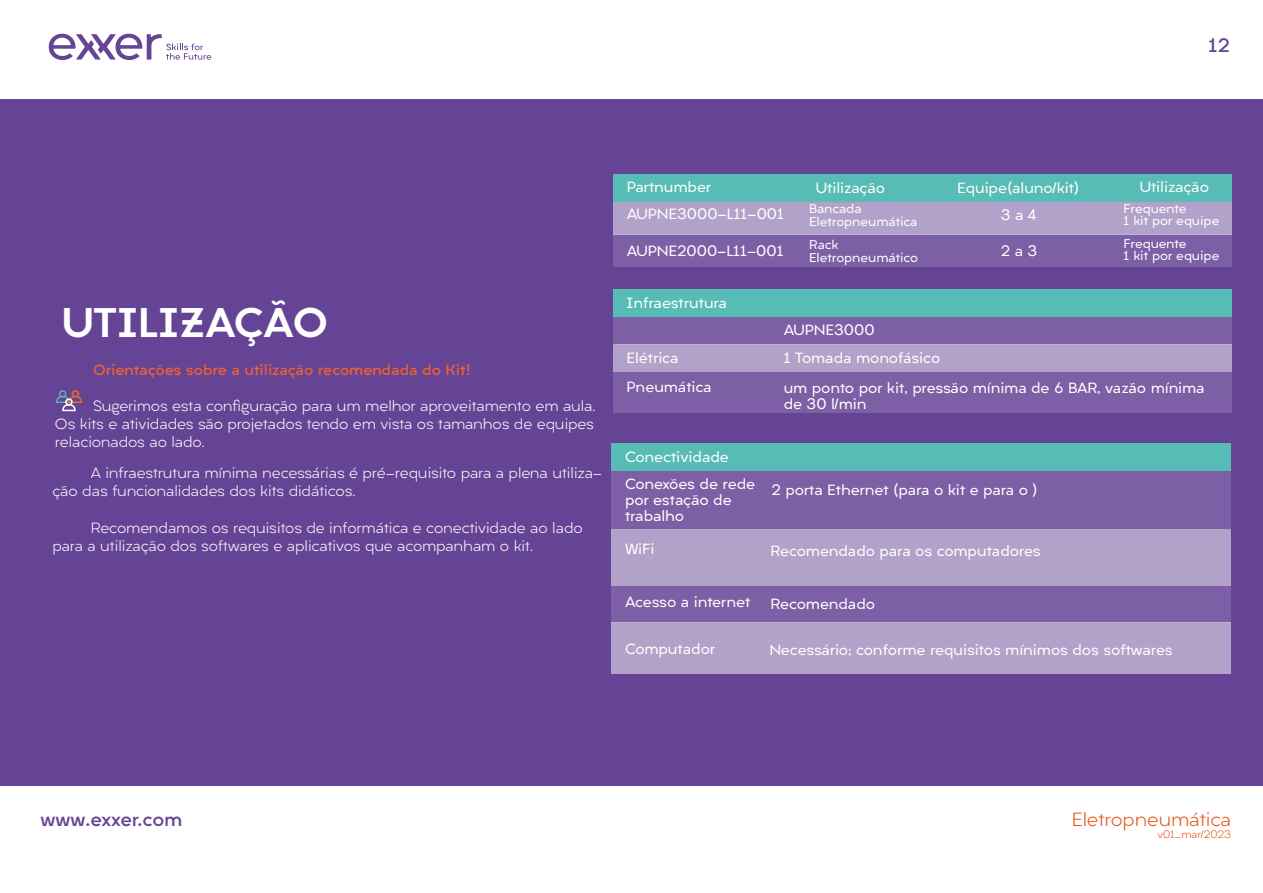
<style>
.page{position:relative;width:1263px;height:893px;background:#fff}
.page>*{position:absolute;margin:0;border:0;box-sizing:border-box;transform-origin:0 0}
.t1{font:900 39.45px "Liber Grotesque Family";color:#fff;scale:1.06 1}
.t2{font:300 18.15px "Liber Grotesque Family";color:#e75417;scale:1.06 1}
.t3{font:700 18.15px "Liber Grotesque Family";letter-spacing:-.01em;color:#674595;scale:1.06 1}
.t4{font:14.1px/27.5px "Liber Grotesque Family News";letter-spacing:-.01em;color:#fff;scale:1.06 1}
.t5{font:300 14.1px/18.1px "Liber Grotesque Family";letter-spacing:-.01em;color:#fff;scale:1.06 1}
.t6{font:700 14.1px "Liber Grotesque Family";letter-spacing:-.01em;color:#eb6035;scale:1.06 1}
.t7{font:12px/13px "Liber Grotesque Family News";letter-spacing:-.01em;color:#fff;scale:1.06 1}
.t8{font:300 10.05px "Liber Grotesque Family";color:#e75417;scale:1.06 1}
</style>
<div class="page">
<div style="left:0;top:99px;width:1263px;height:687px;background:#664495"></div>
<svg style="left:48px;top:34px;width:163px;height:26px"></svg>
<div style="left:59px;top:390px;width:7px;height:7px;border:2px solid #56bcb5;border-radius:50%"></div>
<div style="left:72px;top:390px;width:7px;height:7px;border:2px solid #ec681c;border-radius:50%"></div>
<svg style="left:56px;top:395px;width:27px;height:17px"></svg>
<div style="left:613px;top:174px;width:618px;height:27px;background:#56bcb5"></div>
<div style="left:613px;top:202px;width:618px;height:32px;background:#b2a1c9"></div>
<div style="left:613px;top:234px;width:618px;height:33px;background:#7c5fa4"></div>
<div style="left:613px;top:289px;width:618px;height:28px;background:#56bcb5"></div>
<div style="left:613px;top:345px;width:618px;height:27px;background:#b2a1c9"></div>
<div style="left:613px;top:317px;width:618px;height:28px;background:#7c5fa4"></div>
<div style="left:613px;top:372px;width:618px;height:41px;background:#7c5fa4"></div>
<div style="left:611px;top:443px;width:620px;height:28px;background:#56bcb5"></div>
<div style="left:611px;top:529px;width:620px;height:57px;background:#b2a1c9"></div>
<div style="left:611px;top:623px;width:620px;height:51px;background:#b2a1c9"></div>
<div style="left:611px;top:471px;width:620px;height:58px;background:#7c5fa4"></div>
<div style="left:611px;top:586px;width:620px;height:37px;background:#7c5fa4"></div>
<p class="t3" style="left:1208px;top:34px;width:22px">12</p>
<h1 class="t1" style="left:62px;top:298px;width:252px">UTILIZAÇÃO</h1>
<p class="t6" style="left:93px;top:361px;width:358px">Orientações sobre a utilização recomendada do Kit!</p>
<p class="t5" style="left:55px;top:397px;width:512px;text-align:justify;text-indent:38px">Sugerimos esta configuração para um melhor aproveitamento em aula.<br>Os kits e atividades são projetados tendo em vista os tamanhos de equipes relacionados ao lado.</p>
<p class="t5" style="left:52px;top:464px;width:520px;text-indent:38px">A infraestrutura mínima necessárias é pré-requisito para a plena utiliza&shy;ção das funcionalidades dos kits didáticos.</p>
<p class="t5" style="left:52px;top:518px;width:502px;text-indent:38px">Recomendamos os requisitos de informática e conectividade ao lado para a utilização dos softwares e aplicativos que acompanham o kit.</p>
<p class="t4" style="left:627px;top:173px;width:150px">Partnumber<br>AUPNE3000-L11-001</p>
<p class="t4" style="left:627px;top:238px;width:150px">AUPNE2000-L11-001</p>
<p class="t4" style="left:627px;top:289px;width:96px">Infraestrutura</p>
<p class="t4" style="left:816px;top:174px;width:67px">Utilização</p>
<p class="t4" style="left:957px;top:174px;width:117px;line-height:26.7px;text-align:center">Equipe(aluno/kit)<br>3 a 4</p>
<p class="t4" style="left:1001px;top:238px;width:36px">2 a 3</p>
<p class="t7" style="left:809px;top:202px;width:104px">Bancada<br>Eletropneumática</p>
<p class="t7" style="left:809px;top:238px;width:104px">Rack<br>Eletropneumático</p>
<p class="t4" style="left:784px;top:316px;width:87px">AUPNE3000</p>
<p class="t4" style="left:1140px;top:173px;width:67px">Utilização</p>
<p class="t7" style="left:1123px;top:202px;width:92px;line-height:12px">Frequente<br>1 kit por equipe</p>
<p class="t7" style="left:1123px;top:238px;width:92px;line-height:12px">Frequente<br>1 kit por equipe</p>
<p class="t4" style="left:627px;top:344px;width:50px">Elétrica</p>
<p class="t4" style="left:784px;top:344px;width:149px">1 Tomada monofásico</p>
<p class="t4" style="left:627px;top:373px;width:82px">Pneumática</p>
<p class="t4" style="left:784px;top:380px;width:399px;line-height:16px">um ponto por kit, pressão mínima de 6 BAR, vazão mínima de 30 l/min</p>
<p class="t4" style="left:625px;top:443px;width:124px">Conectividade<br>Conexões de rede</p>
<p class="t4" style="left:625px;top:492px;width:102px;line-height:16px">por estação de trabalho</p>
<p class="t4" style="left:771px;top:476px;width:253px">2 porta Ethernet (para o kit e para o )</p>
<p class="t4" style="left:625px;top:535px;width:29px">WiFi</p>
<p class="t4" style="left:770px;top:537px;width:256px">Recomendado para os computadores</p>
<p class="t4" style="left:625px;top:588px;width:120px">Acesso a internet</p>
<p class="t4" style="left:770px;top:590px;width:100px">Recomendado</p>
<p class="t4" style="left:625px;top:636px;width:86px">Computador</p>
<p class="t4" style="left:769px;top:637px;width:382px">Necessário; conforme requisitos mínimos dos softwares</p>
<p class="t3" style="left:41px;top:808px;width:135px">www.exxer.com</p>
<p class="t2" style="left:1072px;top:808px;width:152px">Eletropneumática</p>
<p class="t8" style="left:1157px;top:828px;width:71px">v01_mar/2023</p>
</div>
